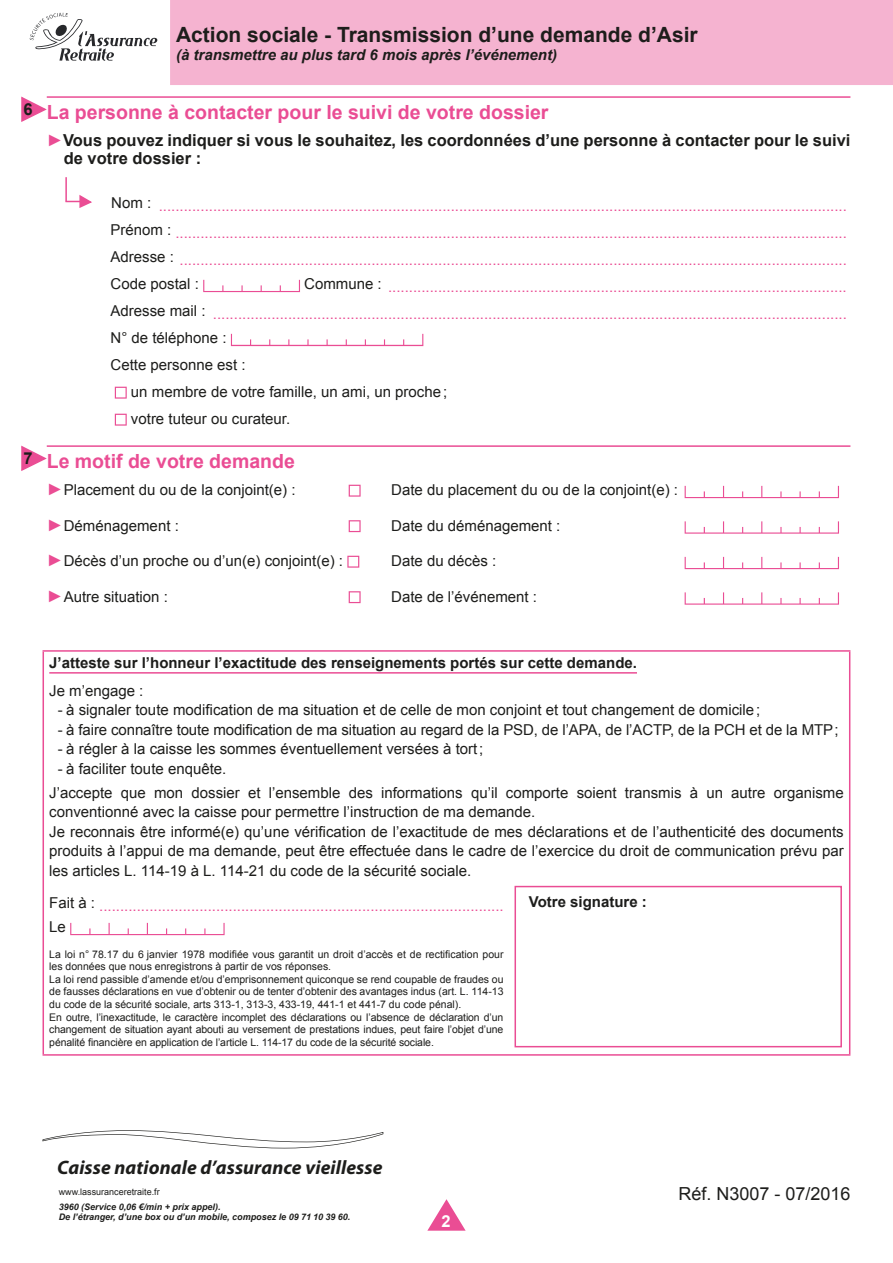
<style>
.page{position:relative;width:893px;height:1263px;background:#fff}
.page>*{position:absolute;margin:0;border:0;box-sizing:border-box;transform-origin:0 0}
.t1{font:700 21px "Arial";color:#1d1d1b}
.t2{font:700 19.5px "Arial";color:#ea4d94}
.t3{font:italic 700 19.5px "Myriad Pro";letter-spacing:.005em;color:#1d1d1b}
.t4{font:18px "Arial";color:#1d1d1b}
.t5{font:700 16.5px/18px "Arial";color:#1d1d1b}
.t6{font:700 16.5px "Arial";color:#fff}
.t7{font:15px/19.5px "Arial";color:#1d1d1b}
.t8{font:15px/27px "Arial";color:#ea4d94;text-align:justify}
.t9{font:700 15px "Arial";color:#1d1d1b}
.t10{font:italic 700 15px "Arial";color:#1d1d1b}
.t11{font:10.5px/12.6px "Arial";color:#1d1d1b}
.t12{font:italic 700 9px/10.5px "Arial";color:#1d1d1b}
.t13{font:9px "Arial";color:#1d1d1b}
.s1{font-weight:400;color:#ea4d94}
.s2{font-size:16.5px;color:#ea4d94}
.s3{color:#1d1d1b}
</style>
<div class="page">
<svg style="left:427px;top:1199px;width:39px;height:32px"></svg>
<div style="left:170px;top:0;width:723px;height:85px;background:#f5b3d0"></div>
<svg style="left:30px;top:13px;width:127px;height:48px"></svg>
<svg style="left:43px;top:1130px;width:340px;height:18px"></svg>
<hr style="left:47px;top:96px;width:803px;height:2px;background:#ea4d94">
<hr style="left:47px;top:445px;width:803px;height:2px;background:#ea4d94">
<svg style="left:21px;top:96px;width:27px;height:26px"></svg>
<hr style="left:65px;top:177px;width:2px;height:24px;background:#ea4d94">
<svg style="left:65px;top:194px;width:27px;height:14px"></svg>
<svg style="left:203px;top:280px;width:97px;height:12px"></svg>
<svg style="left:231px;top:334px;width:192px;height:12px"></svg>
<svg style="left:115px;top:387px;width:12px;height:12px"></svg>
<svg style="left:115px;top:414px;width:12px;height:12px"></svg>
<svg style="left:21px;top:445px;width:27px;height:26px"></svg>
<svg style="left:349px;top:485px;width:12px;height:12px"></svg>
<svg style="left:685px;top:486px;width:154px;height:12px"></svg>
<svg style="left:349px;top:520px;width:12px;height:12px"></svg>
<svg style="left:685px;top:521px;width:154px;height:13px"></svg>
<svg style="left:347px;top:556px;width:12px;height:12px"></svg>
<svg style="left:685px;top:557px;width:154px;height:12px"></svg>
<svg style="left:349px;top:591px;width:12px;height:12px"></svg>
<svg style="left:685px;top:592px;width:154px;height:13px"></svg>
<hr style="left:43px;top:650px;width:807px;height:2px;background:#ea4d94">
<hr style="left:43px;top:652px;width:1px;height:402px;background:#ea4d94">
<hr style="left:849px;top:652px;width:1px;height:402px;background:#ea4d94">
<hr style="left:43px;top:1054px;width:807px;height:2px;background:#ea4d94">
<hr style="left:49px;top:672px;width:588px;height:2px;background:#ea4d94">
<svg style="left:70px;top:923px;width:155px;height:12px"></svg>
<div style="left:514px;top:886px;width:328px;height:161px;border:2px solid #ea4d94"></div>
<h1 class="t1" style="left:176px;top:20px;width:523px">Action sociale - Transmission d’une demande d’Asir</h1>
<p class="t10" style="left:176px;top:44px;width:382px">(à transmettre au plus tard 6 mois après l’événement)</p>
<h2 class="t2" style="left:23px;top:99px;width:527px"><sup>6</sup> La personne à contacter pour le suivi de votre dossier</h2>
<p class="t5" style="left:64px;top:132px;width:788px;text-indent:-17px"><span class="s1">►</span>Vous pouvez indiquer si vous le souhaitez, les coordonnées d’une personne à contacter pour le suivi de votre dossier :</p>
<p class="t8" style="left:111px;top:192px;width:738px"><sup>Nom</sup> <sup>:</sup> .....................................................................................................................................................................<br><sup>Prénom</sup> <sup>:</sup> .................................................................................................................................................................<br><sup>Adresse</sup> <sup>:</sup> ................................................................................................................................................................</p>
<p class="t7" style="left:111px;top:274px;width:90px">Code postal :</p>
<p class="t8" style="left:111px;top:273px;width:738px;text-align:right"><sup>Commune</sup> <sup>:</sup> ..............................................................................................................<br><sup>Adresse</sup> <sup>mail</sup> <sup>:</sup> ........................................................................................................................................................</p>
<p class="t7" style="left:111px;top:328px;width:118px">N° de téléphone :</p>
<p class="t7" style="left:111px;top:355px;width:137px">Cette personne est :</p>
<p class="t7" style="left:131px;top:382px;width:318px">un membre de votre famille, un ami, un proche;</p>
<p class="t7" style="left:131px;top:409px;width:161px">votre tuteur ou curateur.</p>
<h2 class="t2" style="left:23px;top:448px;width:273px"><sup>7</sup> Le motif de votre demande</h2>
<p class="t7" style="left:47px;top:480px;width:250px"><span class="s2">►</span>Placement du ou de la conjoint(e) :</p>
<p class="t7" style="left:391px;top:480px;width:288px">Date du placement du ou de la conjoint(e) :</p>
<p class="t7" style="left:47px;top:516px;width:134px"><span class="s2">►</span>Déménagement :</p>
<p class="t7" style="left:391px;top:516px;width:171px">Date du déménagement :</p>
<p class="t7" style="left:47px;top:551px;width:298px"><span class="s2">►</span>Décès d’un proche ou d’un(e) conjoint(e) :</p>
<p class="t7" style="left:391px;top:551px;width:107px">Date du décès :</p>
<p class="t7" style="left:47px;top:587px;width:123px"><span class="s2">►</span>Autre situation :</p>
<p class="t7" style="left:391px;top:587px;width:147px">Date de l’événement :</p>
<p class="t9" style="left:49px;top:653px;width:589px">J’atteste sur l’honneur l’exactitude des renseignements portés sur cette demande.</p>
<p class="t7" style="left:49px;top:681px;width:96px">Je m’engage :</p>
<p class="t7" style="left:58px;top:700px;width:704px">- à signaler toute modification de ma situation et de celle de mon conjoint et tout changement de domicile;</p>
<p class="t7" style="left:58px;top:720px;width:782px">- à faire connaître toute modification de ma situation au regard de la PSD, de l’APA, de l’ACTP, de la PCH et de la MTP;</p>
<p class="t7" style="left:58px;top:739px;width:427px">- à régler à la caisse les sommes éventuellement versées à tort;</p>
<p class="t7" style="left:49px;top:757px;width:796px;line-height:23.7px;text-indent:9px">- à faciliter toute enquête.<br>J’accepte que mon dossier et l’ensemble des informations qu’il comporte soient transmis à un autre organisme</p>
<p class="t7" style="left:49px;top:802px;width:796px">conventionné avec la caisse pour permettre l’instruction de ma demande.<br>Je reconnais être informé(e) qu’une vérification de l’exactitude de mes déclarations et de l’authenticité des documents produits à l’appui de ma demande, peut être effectuée dans le cadre de l’exercice du droit de communication prévu par les articles L. 114-19 à L. 114-21 du code de la sécurité sociale.</p>
<p class="t8" style="left:49px;top:895px;width:456px;line-height:21px"><sup>Fait</sup> <sup>à</sup> <sup>:</sup> .................................................................................................<br><span class="s3">Le</span></p>
<p class="t11" style="left:49px;top:948px;width:456px">La loi n° 78.17 du 6 janvier 1978 modifiée vous garantit un droit d’accès et de rectification pour les données que nous enregistrons à partir de vos réponses.<br>La loi rend passible d’amende et/ou d’emprisonnement quiconque se rend coupable de fraudes ou de fausses déclarations en vue d’obtenir ou de tenter d’obtenir des avantages indus (art. L. 114-13 du code de la sécurité sociale, arts 313-1, 313-3, 433-19, 441-1 et 441-7 du code pénal).<br>En outre, l’inexactitude, le caractère incomplet des déclarations ou l’absence de déclaration d’un changement de situation ayant abouti au versement de prestations indues, peut faire l’objet d’une pénalité financière en application de l’article L. 114-17 du code de la sécurité sociale.</p>
<p class="t9" style="left:529px;top:891px;width:120px">Votre signature :</p>
<h2 class="t3" style="left:57px;top:1154px;width:327px">Caisse nationale d’assurance vieillesse</h2>
<p class="t13" style="left:59px;top:1186px;width:103px">www.lassuranceretraite.fr</p>
<p class="t4" style="left:678px;top:1181px;width:174px">Réf. N3007 - 07/2016</p>
<p class="t12" style="left:59px;top:1202px;width:293px">3960 (Service 0,06 €/min + prix appel).<br>De l’étranger, d’une box ou d’un mobile, composez le 09 71 10 39 60.</p>
<p class="t6" style="left:441px;top:1210px;width:11px">2</p>
</div>
